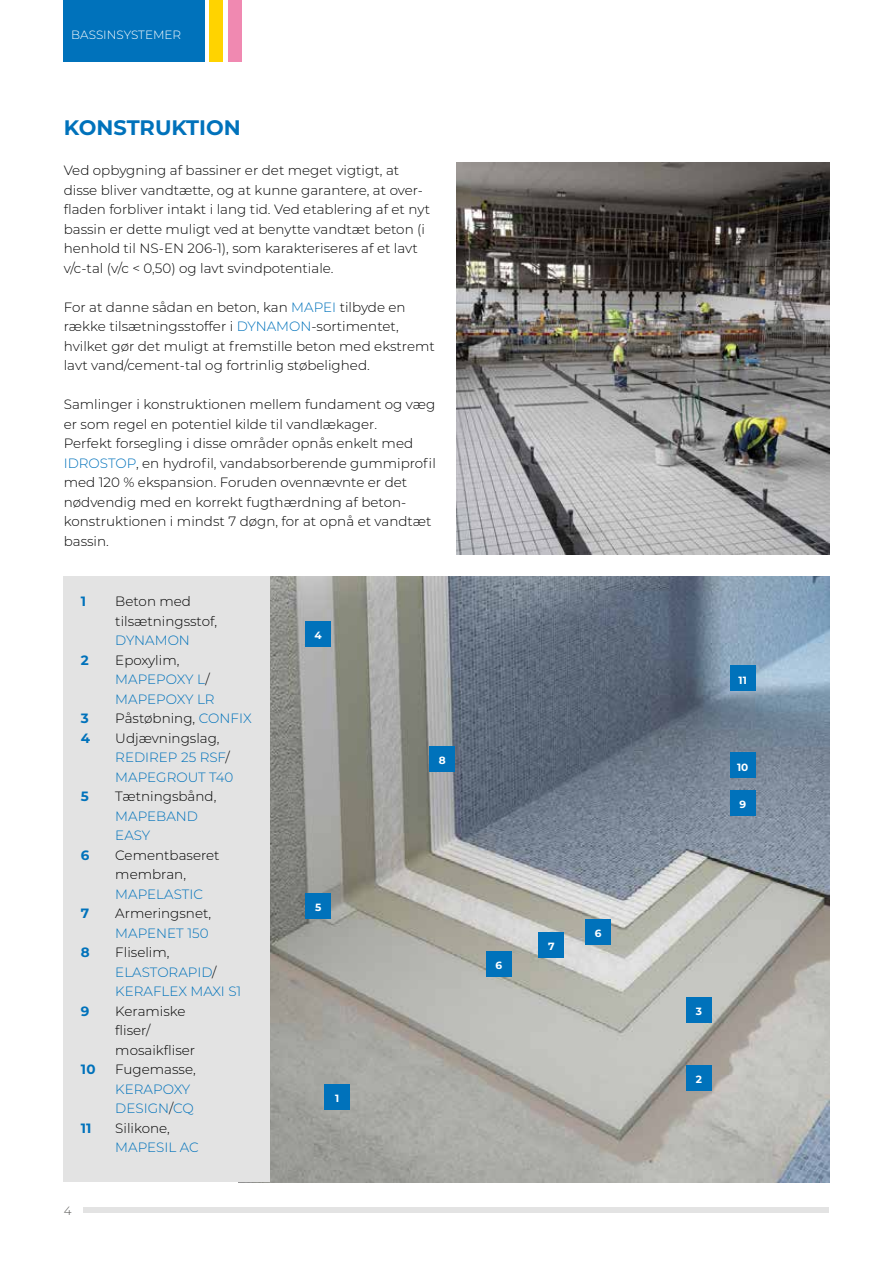
<style>
.page{position:relative;width:893px;height:1263px;background:#fff}
.page>*{position:absolute;margin:0;border:0;box-sizing:border-box;transform-origin:0 0}
.t1{font:700 21px "Montserrat";color:#0072bb}
.t2{font:300 13.5px/19.5px "Montserrat";color:#000}
.t3{font:300 13.5px/19.5px "Montserrat";color:#0072bb}
.t4{font:700 13.5px "Montserrat";color:#0072bb}
.t5{font:300 12px "Montserrat";color:#fff}
.t6{font:300 12px "Montserrat";color:#575756}
.t7{font:700 10.5px "Montserrat";color:#fff}
.s1{color:#0072bb}
.s2{color:#000}
</style>
<div class="page">
<div style="left:64px;top:0;width:141px;height:62px;background:#0072bb"></div>
<div style="left:209px;top:0;width:14px;height:62px;background:#ffd300"></div>
<div style="left:229px;top:0;width:13px;height:62px;background:#f089b1"></div>
<div style="left:84px;top:1208px;width:745px;height:5px;background:#e3e3e3"></div>
<img style="left:270px;top:576px;width:559px;height:606px">
<div style="left:325px;top:1084px;width:25px;height:26px;background:#0072bb"></div>
<div style="left:686px;top:1065px;width:25px;height:26px;background:#0072bb"></div>
<div style="left:686px;top:997px;width:25px;height:26px;background:#0072bb"></div>
<div style="left:305px;top:621px;width:26px;height:26px;background:#0072bb"></div>
<div style="left:305px;top:893px;width:26px;height:25px;background:#0072bb"></div>
<div style="left:486px;top:951px;width:26px;height:26px;background:#0072bb"></div>
<div style="left:539px;top:932px;width:25px;height:25px;background:#0072bb"></div>
<div style="left:585px;top:919px;width:26px;height:26px;background:#0072bb"></div>
<div style="left:429px;top:746px;width:26px;height:26px;background:#0072bb"></div>
<div style="left:730px;top:790px;width:25px;height:26px;background:#0072bb"></div>
<div style="left:730px;top:753px;width:25px;height:25px;background:#0072bb"></div>
<div style="left:730px;top:666px;width:25px;height:25px;background:#0072bb"></div>
<div style="left:64px;top:576px;width:206px;height:606px;background:#e3e3e3"></div>
<img style="left:456px;top:162px;width:373px;height:392px">
<p class="t5" style="left:71px;top:27px;width:111px">BASSINSYSTEMER</p>
<h1 class="t1" style="left:64px;top:113px;width:178px">KONSTRUKTION</h1>
<p class="t2" style="left:64px;top:160px;width:368px">Ved opbygning af bassiner er det meget vigtigt, at disse bliver vandtætte, og at kunne garantere, at over&shy;fladen forbliver intakt i lang tid. Ved etablering af et nyt bassin er dette muligt ved at benytte vandtæt beton (i henhold til NS-EN 206-1), som karakteriseres af et lavt v/c-tal (v/c &lt; 0,50) og lavt svindpotentiale.</p>
<p class="t2" style="left:64px;top:297px;width:373px">For at danne sådan en beton, kan <span class="s1">MAPEI</span> tilbyde en række tilsætningsstoffer i <span class="s1">DYNAMON</span>-sortimentet, hvilket gør det muligt at fremstille beton med ekstremt lavt vand/cement-tal og fortrinlig støbelighed.</p>
<p class="t2" style="left:64px;top:394px;width:374px">Samlinger i konstruktionen mellem fundament og væg er som regel en potentiel kilde til vandlækager.<br>Perfekt forsegling i disse områder opnås enkelt med <span class="s1">IDROSTOP</span>, en hydrofil, vandabsorberende gummiprofil med 120 % ekspansion. Foruden ovennævnte er det nødvendig med en korrekt fugthærdning af beton&shy;konstruktionen i mindst 7 døgn, for at opnå et vandtæt bassin.</p>
<p class="t4" style="left:81px;top:592px;width:7px">1</p>
<p class="t2" style="left:115px;top:591px;width:103px">Beton med tilsætningsstof,</p>
<p class="t3" style="left:115px;top:630px;width:76px">DYNAMON</p>
<p class="t4" style="left:81px;top:650px;width:9px">2</p>
<p class="t3" style="left:115px;top:650px;width:101px"><span class="s2">Epoxylim,<br></span>MAPEPOXY L<span class="s2">/<br></span>MAPEPOXY LR</p>
<p class="t4" style="left:81px;top:709px;width:9px">3</p>
<p class="t2" style="left:115px;top:708px;width:138px">Påstøbning, <span class="s1">CONFIX</span></p>
<p class="t4" style="left:81px;top:728px;width:11px">4</p>
<p class="t3" style="left:115px;top:728px;width:120px"><span class="s2">Udjævningslag,<br></span>REDIREP 25 RSF<span class="s2">/<br></span>MAPEGROUT T40</p>
<p class="t4" style="left:81px;top:787px;width:10px">5</p>
<p class="t2" style="left:115px;top:786px;width:103px">Tætningsbånd,</p>
<p class="t3" style="left:115px;top:806px;width:84px">MAPEBAND<br>EASY</p>
<p class="t4" style="left:81px;top:845px;width:10px">6</p>
<p class="t2" style="left:115px;top:845px;width:106px">Cementbaseret membran,</p>
<p class="t3" style="left:115px;top:884px;width:89px">MAPELASTIC</p>
<p class="t4" style="left:81px;top:904px;width:10px">7</p>
<p class="t2" style="left:115px;top:903px;width:97px">Armeringsnet,</p>
<p class="t3" style="left:115px;top:923px;width:95px">MAPENET 150</p>
<p class="t4" style="left:81px;top:943px;width:10px">8</p>
<p class="t3" style="left:115px;top:942px;width:127px"><span class="s2">Fliselim,<br></span>ELASTORAPID<span class="s2">/<br></span>KERAFLEX MAXI S1</p>
<p class="t4" style="left:81px;top:1001px;width:10px">9</p>
<p class="t2" style="left:115px;top:1001px;width:81px">Keramiske fliser/ mosaikfliser</p>
<p class="t4" style="left:81px;top:1060px;width:16px">10</p>
<p class="t2" style="left:115px;top:1059px;width:82px">Fugemasse,</p>
<p class="t3" style="left:115px;top:1079px;width:80px">KERAPOXY<br>DESIGN<span class="s2">/</span>CQ</p>
<p class="t4" style="left:81px;top:1118px;width:12px">11</p>
<p class="t2" style="left:115px;top:1118px;width:56px">Silikone,</p>
<p class="t3" style="left:115px;top:1137px;width:85px">MAPESIL AC</p>
<p class="t6" style="left:64px;top:1203px;width:9px">4</p>
<p class="t7" style="left:315px;top:628px;width:9px">4</p>
<p class="t7" style="left:315px;top:899px;width:8px">5</p>
<p class="t7" style="left:335px;top:1091px;width:6px">1</p>
<p class="t7" style="left:439px;top:753px;width:8px">8</p>
<p class="t7" style="left:496px;top:958px;width:8px">6</p>
<p class="t7" style="left:548px;top:938px;width:8px">7</p>
<p class="t7" style="left:595px;top:926px;width:8px">6</p>
<p class="t7" style="left:739px;top:672px;width:10px">11</p>
<p class="t7" style="left:737px;top:759px;width:13px">10</p>
<p class="t7" style="left:739px;top:797px;width:8px">9</p>
<p class="t7" style="left:696px;top:1004px;width:8px">3</p>
<p class="t7" style="left:696px;top:1072px;width:8px">2</p>
</div>
